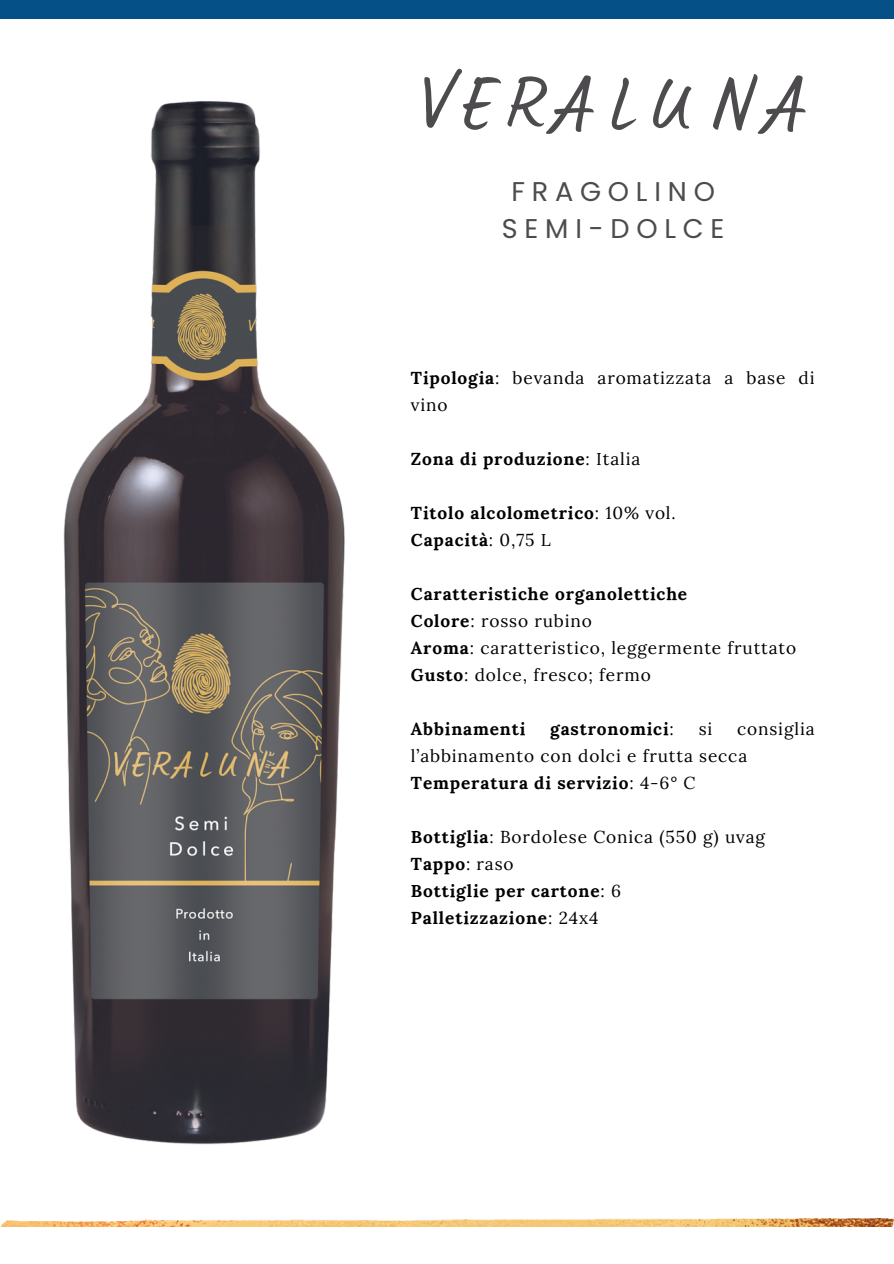
<style>
.page{position:relative;width:894px;height:1264px;background:#fff}
.page>*{position:absolute;margin:0;border:0;box-sizing:border-box;transform-origin:0 0}
.t1{font:75px "Lumios Marker";letter-spacing:.25em;color:#4d4b4d}
.t2{font:27px/37.2px "Poppins";letter-spacing:.25em;color:#4d4b4d;text-align:center}
.t3{font:17.25px/27px "Lora";letter-spacing:.05em;color:#000}
.t4{font:700 17.25px "Lora";letter-spacing:.05em;color:#000}
.s1{font-weight:700}
.s2{font-weight:400}
</style>
<div class="page">
<div style="left:0;top:0;width:893px;height:19px;background:#055087"></div>
<img style="left:1px;top:1218px;width:892px;height:8px">
<img style="left:63px;top:101px;width:282px;height:1044px">
<p class="t1" style="left:423px;top:80px;width:380px">VERALUNA</p>
<h1 class="t2" style="left:502px;top:173px;width:224px">FRAGOLINO<br>SEMI-DOLCE</h1>
<h2 class="t3" style="left:411px;top:364px;width:405px"><span class="s1">Tipologia</span>: bevanda aromatizzata a base di vino</h2>
<p class="t4" style="left:411px;top:448px;width:231px">Zona di produzione<span class="s2">: Italia</span></p>
<p class="t4" style="left:411px;top:502px;width:266px">Titolo alcolometrico<span class="s2">: 10% vol.</span></p>
<p class="t4" style="left:411px;top:529px;width:141px">Capacità<span class="s2">: 0,75 L</span></p>
<p class="t4" style="left:411px;top:583px;width:278px">Caratteristiche organolettiche</p>
<p class="t3" style="left:411px;top:607px;width:182px"><span class="s1">Colore</span>: rosso rubino</p>
<p class="t3" style="left:411px;top:634px;width:386px"><span class="s1">Aroma</span>: caratteristico, leggermente fruttato</p>
<p class="t3" style="left:411px;top:661px;width:241px"><span class="s1">Gusto</span>: dolce, fresco; fermo</p>
<p class="t4" style="left:411px;top:718px;width:116px">Abbinamenti</p>
<p class="t4" style="left:550px;top:718px;width:125px">gastronomici<span class="s2">:</span></p>
<p class="t3" style="left:698px;top:715px;width:15px">si</p>
<p class="t3" style="left:411px;top:715px;width:405px;text-indent:326px">consiglia l’abbinamento con dolci e frutta secca</p>
<p class="t4" style="left:411px;top:772px;width:286px">Temperatura di servizio<span class="s2">: 4-6° C</span></p>
<p class="t3" style="left:411px;top:823px;width:355px"><span class="s1">Bottiglia</span>: Bordolese Conica (550 g) uvag</p>
<p class="t4" style="left:411px;top:853px;width:104px">Tappo<span class="s2">: raso</span></p>
<p class="t4" style="left:411px;top:880px;width:211px">Bottiglie per cartone<span class="s2">: 6</span></p>
<p class="t4" style="left:411px;top:907px;width:189px">Palletizzazione<span class="s2">: 24x4</span></p>
</div>
